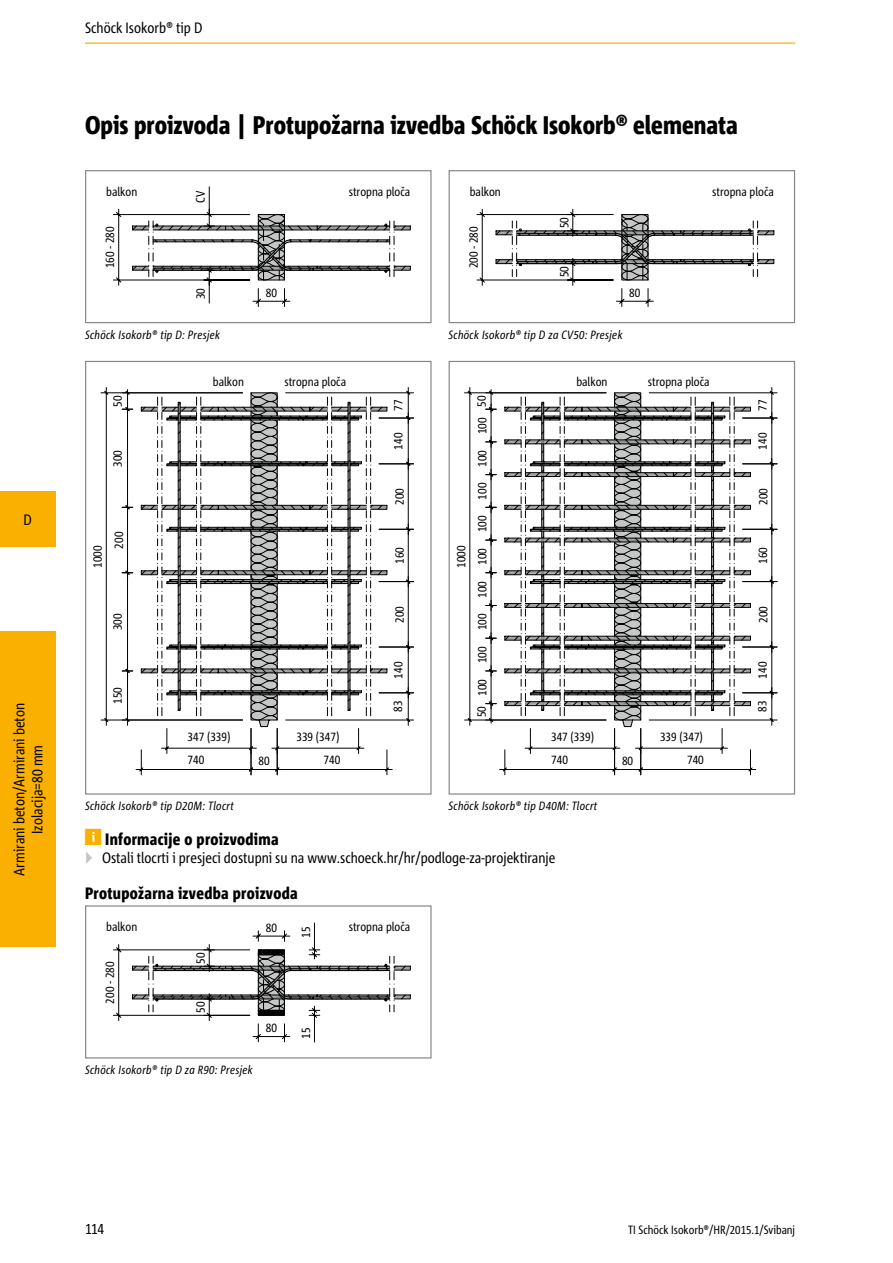
<style>
.page{position:relative;width:893px;height:1263px;background:#fff}
.page>*{position:absolute;margin:0;border:0;box-sizing:border-box;transform-origin:0 0}
.t1{font:800 25.5px "Corpid Cd Schoeck";color:#000}
.t2{font:800 16.5px "Corpid Cd Schoeck";letter-spacing:.02em;color:#000}
.t3{font:15px/18px "Corpid Cd Schoeck";color:#000;text-align:center}
.t4{font:12.45px "Corpid Cd Schoeck";color:#000}
.t5{font:italic 12px "Corpid Cd Schoeck";letter-spacing:.02em;color:#000}
.t6{font:12px "Corpid Cd Schoeck";color:#000}
.s1{font-weight:400;color:#f9b000}
.s2{color:#c5c6c6}
</style>
<div class="page">
<div style="left:0;top:631px;width:55px;height:316px;background:#f9b000"></div>
<div style="left:0;top:491px;width:55px;height:55px;background:#f9b000"></div>
<hr style="left:85px;top:43px;width:710px;height:1px;background:#f9b000">
<svg style="left:113px;top:186px;width:298px;height:121px"></svg>
<div style="left:85px;top:170px;width:347px;height:153px;border:1px solid #878786"></div>
<svg style="left:476px;top:209px;width:299px;height:98px"></svg>
<div style="left:449px;top:170px;width:346px;height:153px;border:1px solid #878786"></div>
<svg style="left:100px;top:387px;width:22px;height:339px"></svg>
<svg style="left:122px;top:387px;width:292px;height:388px"></svg>
<div style="left:85px;top:361px;width:347px;height:434px;border:1px solid #878786"></div>
<svg style="left:464px;top:387px;width:21px;height:339px"></svg>
<svg style="left:485px;top:387px;width:293px;height:388px"></svg>
<div style="left:449px;top:361px;width:346px;height:434px;border:1px solid #878786"></div>
<svg style="left:113px;top:922px;width:298px;height:120px"></svg>
<div style="left:85px;top:905px;width:347px;height:153px;border:1px solid #878786"></div>
<p class="t3" style="left:23px;top:510px;width:10px">D</p>
<p class="t3" style="left:10px;top:876px;width:174px;rotate:-90deg">Armirani beton/Armirani beton<br>Izolacija=80 mm</p>
<p class="t3" style="left:85px;top:19px;width:119px">Schöck Isokorb® tip D</p>
<h1 class="t1" style="left:85px;top:109px;width:654px">Opis proizvoda | Protupožarna izvedba Schöck Isokorb® elemenata</h1>
<p class="t4" style="left:106px;top:183px;width:32px">balkon</p>
<p class="t4" style="left:349px;top:183px;width:63px">stropna ploča</p>
<p class="t4" style="left:102px;top:268px;width:43px;rotate:-90deg">160 - 280</p>
<p class="t4" style="left:193px;top:299px;width:13px;rotate:-90deg">30</p>
<p class="t4" style="left:266px;top:285px;width:13px">80</p>
<p class="t4" style="left:193px;top:203px;width:14px;rotate:-90deg">CV</p>
<p class="t4" style="left:470px;top:183px;width:32px">balkon</p>
<p class="t4" style="left:712px;top:183px;width:63px">stropna ploča</p>
<p class="t4" style="left:466px;top:268px;width:43px;rotate:-90deg">200 - 280</p>
<p class="t4" style="left:556px;top:277px;width:13px;rotate:-90deg">50</p>
<p class="t4" style="left:629px;top:285px;width:13px">80</p>
<p class="t4" style="left:556px;top:228px;width:13px;rotate:-90deg">50</p>
<p class="t5" style="left:85px;top:327px;width:137px">Schöck Isokorb® tip D: Presjek</p>
<p class="t5" style="left:449px;top:327px;width:176px">Schöck Isokorb® tip D za CV50: Presjek</p>
<p class="t4" style="left:213px;top:374px;width:33px">balkon</p>
<p class="t4" style="left:284px;top:374px;width:63px">stropna ploča</p>
<p class="t4" style="left:576px;top:374px;width:33px">balkon</p>
<p class="t4" style="left:648px;top:374px;width:63px">stropna ploča</p>
<p class="t4" style="left:109px;top:407px;width:13px;rotate:-90deg">50</p>
<p class="t4" style="left:390px;top:411px;width:13px;rotate:-90deg">77</p>
<p class="t4" style="left:474px;top:407px;width:13px;rotate:-90deg">50</p>
<p class="t4" style="left:754px;top:411px;width:13px;rotate:-90deg">77</p>
<p class="t4" style="left:109px;top:467px;width:18px;rotate:-90deg">300</p>
<p class="t4" style="left:390px;top:449px;width:18px;rotate:-90deg">140</p>
<p class="t4" style="left:392px;top:505px;width:18px;rotate:-90deg">200</p>
<p class="t4" style="left:474px;top:434px;width:18px;rotate:-90deg">100</p>
<p class="t4" style="left:474px;top:467px;width:18px;rotate:-90deg">100</p>
<p class="t4" style="left:474px;top:500px;width:18px;rotate:-90deg">100</p>
<p class="t4" style="left:755px;top:449px;width:18px;rotate:-90deg">140</p>
<p class="t4" style="left:755px;top:505px;width:18px;rotate:-90deg">200</p>
<p class="t4" style="left:90px;top:568px;width:24px;rotate:-90deg">1000</p>
<p class="t4" style="left:111px;top:548px;width:18px;rotate:-90deg">200</p>
<p class="t4" style="left:109px;top:630px;width:18px;rotate:-90deg">300</p>
<p class="t4" style="left:109px;top:704px;width:18px;rotate:-90deg">150</p>
<p class="t4" style="left:392px;top:564px;width:18px;rotate:-90deg">160</p>
<p class="t4" style="left:392px;top:623px;width:18px;rotate:-90deg">200</p>
<p class="t4" style="left:390px;top:679px;width:18px;rotate:-90deg">140</p>
<p class="t4" style="left:390px;top:712px;width:13px;rotate:-90deg">83</p>
<p class="t4" style="left:453px;top:568px;width:24px;rotate:-90deg">1000</p>
<p class="t4" style="left:474px;top:532px;width:18px;rotate:-90deg">100</p>
<p class="t4" style="left:474px;top:565px;width:18px;rotate:-90deg">100</p>
<p class="t4" style="left:474px;top:598px;width:18px;rotate:-90deg">100</p>
<p class="t4" style="left:474px;top:630px;width:18px;rotate:-90deg">100</p>
<p class="t4" style="left:474px;top:663px;width:18px;rotate:-90deg">100</p>
<p class="t4" style="left:474px;top:696px;width:18px;rotate:-90deg">100</p>
<p class="t4" style="left:474px;top:717px;width:13px;rotate:-90deg">50</p>
<p class="t4" style="left:755px;top:564px;width:18px;rotate:-90deg">160</p>
<p class="t4" style="left:755px;top:623px;width:18px;rotate:-90deg">200</p>
<p class="t4" style="left:755px;top:679px;width:18px;rotate:-90deg">140</p>
<p class="t4" style="left:754px;top:712px;width:13px;rotate:-90deg">83</p>
<p class="t4" style="left:188px;top:729px;width:44px">347 (339)</p>
<p class="t4" style="left:296px;top:729px;width:44px">339 (347)</p>
<p class="t4" style="left:551px;top:729px;width:44px">347 (339)</p>
<p class="t4" style="left:660px;top:729px;width:44px">339 (347)</p>
<p class="t4" style="left:188px;top:751px;width:18px">740</p>
<p class="t4" style="left:324px;top:751px;width:18px">740</p>
<p class="t4" style="left:258px;top:753px;width:13px">80</p>
<p class="t4" style="left:551px;top:752px;width:18px">740</p>
<p class="t4" style="left:687px;top:752px;width:18px">740</p>
<p class="t4" style="left:622px;top:753px;width:13px">80</p>
<p class="t5" style="left:85px;top:799px;width:150px">Schöck Isokorb® tip D20M: Tlocrt</p>
<p class="t5" style="left:449px;top:799px;width:150px">Schöck Isokorb® tip D40M: Tlocrt</p>
<h2 class="t2" style="left:85px;top:829px;width:195px"><span class="s1">5</span> Informacije o proizvodima</h2>
<p class="t3" style="left:85px;top:849px;width:472px"><span class="s2">▶</span> Ostali tlocrti i presjeci dostupni su na www.schoeck.hr/hr/podloge-za-projektiranje</p>
<h2 class="t2" style="left:85px;top:883px;width:214px">Protupožarna izvedba proizvoda</h2>
<p class="t4" style="left:106px;top:919px;width:32px">balkon</p>
<p class="t4" style="left:266px;top:919px;width:13px">80</p>
<p class="t4" style="left:349px;top:919px;width:63px">stropna ploča</p>
<p class="t4" style="left:298px;top:938px;width:13px;rotate:-90deg">15</p>
<p class="t4" style="left:102px;top:1003px;width:43px;rotate:-90deg">200 - 280</p>
<p class="t4" style="left:193px;top:964px;width:13px;rotate:-90deg">50</p>
<p class="t4" style="left:193px;top:1013px;width:13px;rotate:-90deg">50</p>
<p class="t4" style="left:266px;top:1020px;width:13px">80</p>
<p class="t5" style="left:85px;top:1062px;width:169px">Schöck Isokorb® tip D za R90: Presjek</p>
<p class="t4" style="left:298px;top:1038px;width:13px;rotate:-90deg">15</p>
<p class="t3" style="left:85px;top:1220px;width:21px">114</p>
<p class="t6" style="left:628px;top:1222px;width:168px">TI Schöck Isokorb®/HR/2015.1/Svibanj</p>
</div>
